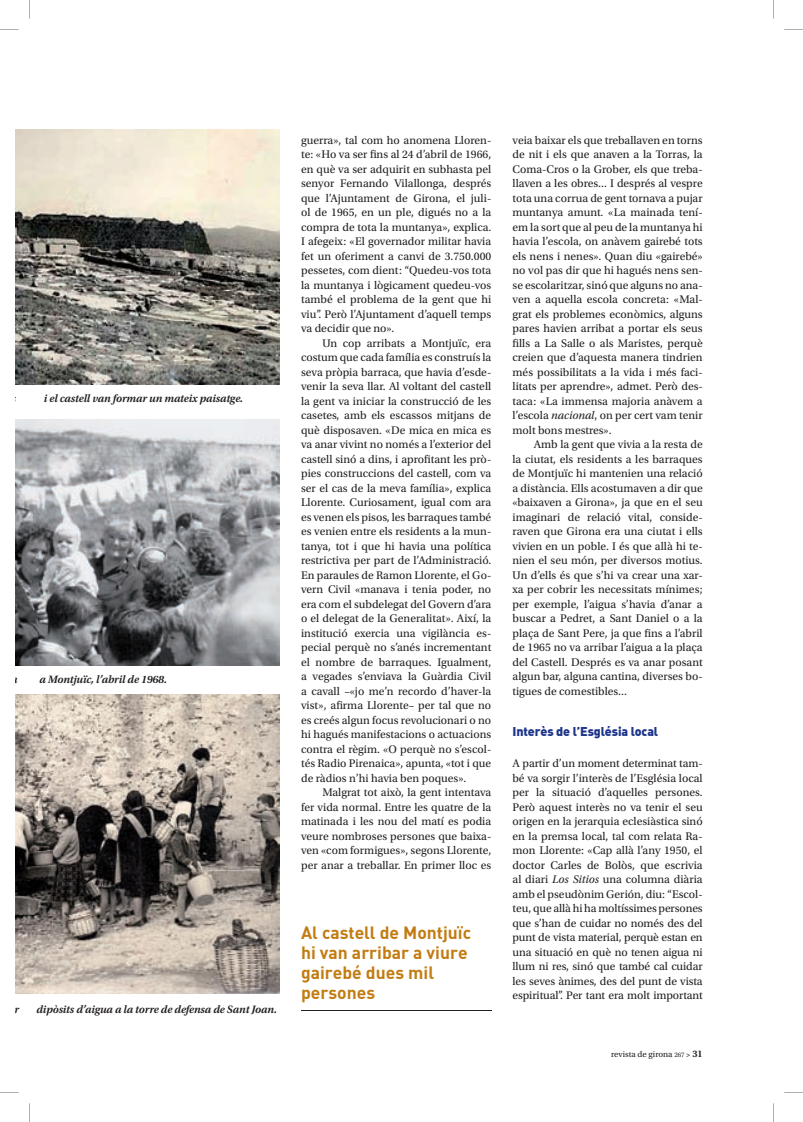
<style>
.page{position:relative;width:803px;height:1122px;background:#fff}
.page>*{position:absolute;margin:0;border:0;box-sizing:border-box;transform-origin:0 0}
.t1{font:17.5px/20px "DIN Bold";color:#c27b11}
.t2{font:12.5px "DIN Black Alternate";letter-spacing:-.01em;color:#1e358b}
.t3{font:11.62px/14.5px "Utopia Std";color:#231f20;text-align:justify}
.t4{font:italic 600 11.25px "Utopia Std";letter-spacing:-.01em;color:#231f20}
.t5{font:8.75px "Utopia Std";color:#231f20}
.s1{font-style:italic}
.s2{font-size:6.88px}
.s3{font-weight:600;font-size:7.5px}
.s4{font-weight:600;font-size:10px}
</style>
<div class="page">
<hr style="left:301px;top:1010px;width:190px;height:1px;background:#231f20">
<img style="left:15px;top:129px;width:265px;height:255px">
<img style="left:15px;top:419px;width:265px;height:247px">
<img style="left:15px;top:695px;width:265px;height:298px">
<svg style="left:773px;top:0;width:1px;height:19px"></svg>
<svg style="left:29px;top:0;width:1px;height:19px"></svg>
<svg style="left:784px;top:29px;width:19px;height:1px"></svg>
<svg style="left:0;top:29px;width:19px;height:1px"></svg>
<svg style="left:784px;top:1092px;width:19px;height:1px"></svg>
<svg style="left:0;top:1092px;width:19px;height:1px"></svg>
<svg style="left:773px;top:1103px;width:1px;height:19px"></svg>
<svg style="left:29px;top:1103px;width:1px;height:19px"></svg>
<p class="t4" style="left:44px;top:392px;width:201px">i el castell van formar un mateix paisatge.</p>
<p class="t4" style="left:39px;top:673px;width:129px">a Montjuïc, l’abril de 1968.</p>
<p class="t4" style="left:36px;top:1003px;width:242px">dipòsits d’aigua a la torre de defensa de Sant Joan.</p>
<p class="t3" style="left:301px;top:133px;width:192px">guerra», tal com ho anomena Lloren&shy;te: «Ho va ser fins al 24 d’abril de 1966, en què va ser adquirit en subhasta pel senyor Fernando Vilallonga, després que l’Ajuntament de Girona, el juli&shy;ol de 1965, en un ple, digués no a la compra de tota la muntanya», explica.<br>I afegeix: «El governador militar havia fet un oferiment a canvi de 3.750.000 pessetes, com dient: “Quedeu-vos tota la muntanya i lògicament quedeu-vos també el problema de la gent que hi viu”. Però l’Ajuntament d’aquell temps va decidir que no».</p>
<p class="t3" style="left:301px;top:336px;width:192px;text-indent:21px">Un cop arribats a Montjuïc, era costum que cada família es construís la seva pròpia barraca, que havia d’esde&shy;venir la seva llar. Al voltant del castell la gent va iniciar la construcció de les casetes, amb els escassos mitjans de què disposaven. «De mica en mica es va anar vivint no només a l’exterior del castell sinó a dins, i aprofitant les prò&shy;pies construccions del castell, com va ser el cas de la meva família», explica Llorente. Curiosament, igual com ara es venen els pisos, les barraques també es venien entre els residents a la mun&shy;tanya, tot i que hi havia una política restrictiva per part de l’Admi nistració.<br>En paraules de Ramon Llorente, el Go&shy;vern Civil «manava i tenia poder, no era com el subdelegat del Govern d’ara o el delegat de la Generalitat». Així, la institució exercia una vigilància es&shy;pecial perquè no s’anés incrementant el nombre de barraques. Igualment, a vegades s’enviava la Guàrdia Civil a cavall –«jo me’n recordo d’haver-la vist», afirma Llorente– per tal que no es creés algun focus revolucionari o no hi hagués manifestacions o actuacions contra el règim. «O perquè no s’escol&shy;tés Radio Pirenaica», apunta, «tot i que de ràdios n’hi havia ben poques».</p>
<p class="t3" style="left:301px;top:785px;width:192px;text-indent:21px">Malgrat tot això, la gent intentava fer vida normal. Entre les quatre de la matinada i les nou del matí es podia veure nombroses persones que baixa&shy;ven «com formigues», segons Llorente, per anar a treballar. En primer lloc es</p>
<h1 class="t1" style="left:301px;top:922px;width:172px">Al castell de Montjuïc hi van arribar a viure gairebé dues mil persones</h1>
<p class="t3" style="left:512px;top:133px;width:192px">veia baixar els que treballaven en torns de nit i els que anaven a la Torras, la Coma-Cros o la Grober, els que treba&shy;llaven a les obres... I després al vespre tota una corrua de gent tornava a pujar muntanya amunt. «La mainada tení&shy;em la sort que al peu de la muntanya hi havia l’escola, on anàvem gairebé tots els nens i nenes». Quan diu «gairebé» no vol pas dir que hi hagués nens sen&shy;se escolaritzar, sinó que alguns no ana&shy;ven a aquella escola concreta: «Mal&shy;grat els problemes econòmics, alguns pares havien arribat a portar els seus fills a La Salle o als Maristes, perquè creien que d’aquesta manera tindrien més possibilitats a la vida i més faci&shy;litats per aprendre», admet. Però des&shy;taca: «La immensa majoria anàvem a l’escola <span class="s1">nacional</span>, on per cert vam tenir molt bons mestres».</p>
<p class="t3" style="left:512px;top:437px;width:192px;text-indent:21px">Amb la gent que vivia a la resta de la ciutat, els residents a les barraques de Montjuïc hi mantenien una relació a distància. Ells acostumaven a dir que «baixaven a Girona», ja que en el seu imaginari de relació vital, conside&shy;raven que Girona era una ciutat i ells vivien en un poble. I és que allà hi te&shy;nien el seu món, per diversos motius.<br>Un d’ells és que s’hi va crear una xar&shy;xa per cobrir les necessitats mínimes; per exemple, l’aigua s’havia d’anar a buscar a Pedret, a Sant Daniel o a la plaça de Sant Pere, ja que fins a l’abril de 1965 no va arribar l’aigua a la plaça del Castell. Després es va anar posant algun bar, alguna cantina, diverses bo&shy;tigues de comestibles...</p>
<p class="t2" style="left:512px;top:723px;width:147px">Interès de l’Església local</p>
<p class="t3" style="left:512px;top:756px;width:192px">A partir d’un moment determinat tam&shy;bé va sorgir l’interès de l’Església local per la situació d’aquelles persones.<br>Però aquest interès no va tenir el seu origen en la jerarquia eclesiàstica sinó en la premsa local, tal com relata Ra&shy;mon Llorente: «Cap allà l’any 1950, el doctor Carles de Bolòs, que escrivia al diari <span class="s1">Los Sitios</span> una columna diària amb el pseudònim Gerión, diu: “Escol&shy;teu, que allà hi ha moltíssimes persones que s’han de cuidar no només des del punt de vista material, perquè estan en una situació en què no tenen aigua ni llum ni res, sinó que també cal cuidar les seves ànimes, des del punt de vista espiritual”. Per tant era molt important</p>
<p class="t5" style="left:611px;top:1050px;width:93px">revista de girona <span class="s2">267</span> <span class="s3">&gt;</span> <span class="s4">31</span></p>
</div>
